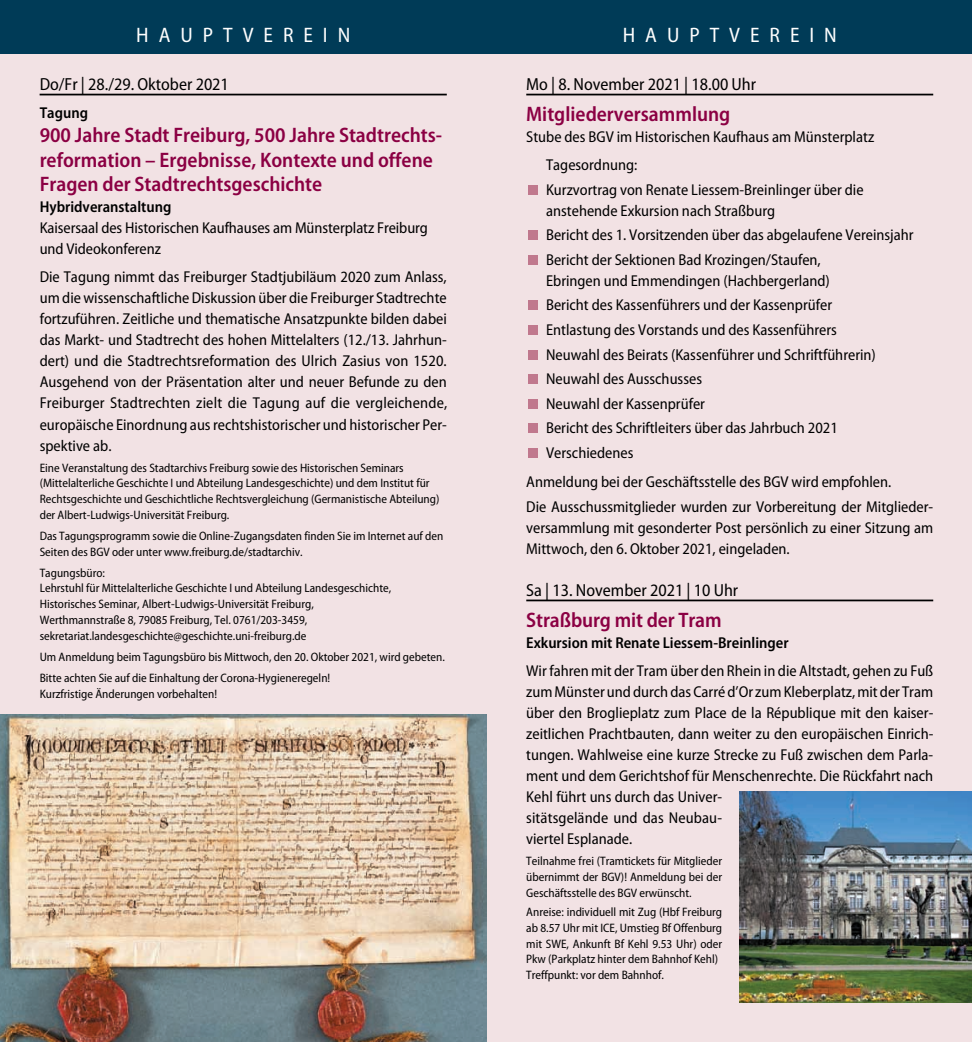
<style>
.page{position:relative;width:972px;height:1042px;background:#fff}
.page>*{position:absolute;margin:0;border:0;box-sizing:border-box;transform-origin:0 0}
.t1{font:600 semi-condensed 21px/24.5px "Myriad Pro";color:#8b0043}
.t2{font:semi-condensed 21px "Myriad Pro";letter-spacing:.475em;color:#fff}
.t3{font:semi-condensed 17.5px "Myriad Pro";color:#000}
.t4{font:semi-condensed 15.75px/21px "Myriad Pro";color:#000}
.t5{font:600 semi-condensed 15.75px "Myriad Pro";color:#000}
.t6{font:semi-condensed 12.25px/15.8px "Myriad Pro";color:#000}
</style>
<div class="page">
<div style="left:0;top:0;width:971px;height:55px;background:#003b57"></div>
<div style="left:0;top:55px;width:971px;height:986px;background:#f2e2e4"></div>
<img style="left:0;top:714px;width:486px;height:327px">
<hr style="left:526px;top:94px;width:407px;height:1px;background:#000">
<div style="left:528px;top:447px;width:10px;height:10px;background:#c0788d"></div>
<div style="left:528px;top:423px;width:10px;height:10px;background:#c0788d"></div>
<div style="left:528px;top:398px;width:10px;height:10px;background:#c0788d"></div>
<div style="left:528px;top:374px;width:10px;height:10px;background:#c0788d"></div>
<div style="left:528px;top:349px;width:10px;height:10px;background:#c0788d"></div>
<div style="left:528px;top:325px;width:10px;height:10px;background:#c0788d"></div>
<div style="left:528px;top:300px;width:10px;height:10px;background:#c0788d"></div>
<div style="left:528px;top:255px;width:10px;height:10px;background:#c0788d"></div>
<div style="left:528px;top:230px;width:10px;height:10px;background:#c0788d"></div>
<div style="left:528px;top:185px;width:10px;height:10px;background:#c0788d"></div>
<hr style="left:40px;top:94px;width:406px;height:1px;background:#000">
<hr style="left:526px;top:599px;width:407px;height:2px;background:#000">
<img style="left:739px;top:791px;width:232px;height:211px">
<h1 class="t2" style="left:136px;top:27px;width:215px">HAUPTVEREIN</h1>
<h1 class="t2" style="left:622px;top:27px;width:215px">HAUPTVEREIN</h1>
<p class="t3" style="left:526px;top:77px;width:231px">Mo | 8. November 2021 | 18.00 Uhr</p>
<h1 class="t1" style="left:526px;top:104px;width:206px">Mitgliederversammlung</h1>
<p class="t4" style="left:546px;top:124px;width:329px;line-height:28px;text-indent:-20px">Stube des BGV im Historischen Kaufhaus am Münsterplatz<br>Tagesordnung:</p>
<p class="t4" style="left:546px;top:180px;width:319px">Kurzvortrag von Renate Liessem-Breinlinger über die anstehende Exkursion nach Straßburg</p>
<p class="t4" style="left:546px;top:224px;width:369px;line-height:24.5px">Bericht des 1. Vorsitzenden über das abgelaufene Vereinsjahr<br>Bericht der Sektionen Bad Krozingen/Staufen,</p>
<p class="t4" style="left:546px;top:270px;width:331px;line-height:24.5px">Ebringen und Emmendingen (Hachbergerland)<br>Bericht des Kassenführers und der Kassenprüfer Entlastung des Vorstands und des Kassenführers Neuwahl des Beirats (Kassenführer und Schriftführerin)<br>Neuwahl des Ausschusses<br>Neuwahl der Kassenprüfer<br>Bericht des Schriftleiters über das Jahrbuch 2021<br>Verschiedenes</p>
<p class="t4" style="left:526px;top:471px;width:408px;line-height:24.5px">Anmeldung bei der Geschäftsstelle des BGV wird empfohlen.<br>Die Ausschussmitglieder wurden zur Vorbereitung der Mitglieder-</p>
<p class="t4" style="left:526px;top:518px;width:408px">versammlung mit gesonderter Post persönlich zu einer Sitzung am<br>Mittwoch, den 6. Oktober 2021, eingeladen.</p>
<p class="t3" style="left:40px;top:77px;width:191px">Do/Fr | 28./29. Oktober 2021</p>
<p class="t5" style="left:40px;top:107px;width:50px">Tagung</p>
<h1 class="t1" style="left:40px;top:125px;width:404px">900 Jahre Stadt Freiburg, 500 Jahre Stadtrechts&shy;reformation – Ergebnisse, Kontexte und offene<br>Fragen der Stadtrechtsgeschichte</h1>
<p class="t5" style="left:40px;top:201px;width:133px">Hybridveranstaltung</p>
<p class="t4" style="left:40px;top:219px;width:389px">Kaisersaal des Historischen Kaufhauses am Münsterplatz Freiburg und Videokonferenz</p>
<p class="t4" style="left:40px;top:268px;width:409px;text-align:justify">Die Tagung nimmt das Freiburger Stadtjubiläum 2020 zum Anlass, um die wissenschaftliche Diskussion über die Freiburger Stadtrechte fortzuführen. Zeitliche und thematische Ansatzpunkte bilden dabei das Markt- und Stadtrecht des hohen Mittelalters (12./13. Jahrhun&shy;dert) und die Stadtrechtsreformation des Ulrich Zasius von 1520.<br>Ausgehend von der Präsentation alter und neuer Befunde zu den Freiburger Stadtrechten zielt die Tagung auf die vergleichende, europäische Einordnung aus rechtshistorischer und historischer Per&shy;spektive ab.</p>
<p class="t6" style="left:40px;top:460px;width:401px">Eine Veranstaltung des Stadtarchivs Freiburg sowie des Historischen Seminars (Mittelalterliche Geschichte I und Abteilung Landesgeschichte) und dem Institut für Rechtsgeschichte und Geschichtliche Rechtsvergleichung (Germanistische Abteilung) der Albert-Ludwigs-Universität Freiburg.</p>
<p class="t6" style="left:40px;top:529px;width:405px">Das Tagungsprogramm sowie die Online-Zugangsdaten finden Sie im Internet auf den<br>Seiten des BGV oder unter www.freiburg.de/stadtarchiv.</p>
<p class="t6" style="left:40px;top:565px;width:353px">Tagungsbüro:<br>Lehrstuhl für Mittelalterliche Geschichte I und Abteilung Landesgeschichte, Historisches Seminar, Albert-Ludwigs-Universität Freiburg, Werthmannstraße 8, 79085 Freiburg, Tel. 0761/203-3459, sekretariat.landesgeschichte@geschichte.uni-freiburg.de</p>
<p class="t6" style="left:40px;top:647px;width:406px;line-height:21px">Um Anmeldung beim Tagungsbüro bis Mittwoch, den 20. Oktober 2021, wird gebeten.<br>Bitte achten Sie auf die Einhaltung der Corona-Hygieneregeln!</p>
<p class="t6" style="left:40px;top:686px;width:179px">Kurzfristige Änderungen vorbehalten!</p>
<p class="t3" style="left:526px;top:583px;width:213px">Sa | 13. November 2021 | 10 Uhr</p>
<h1 class="t1" style="left:526px;top:609px;width:197px">Straßburg mit der Tram</h1>
<p class="t5" style="left:526px;top:637px;width:264px">Exkursion mit Renate Liessem-Breinlinger</p>
<p class="t4" style="left:526px;top:661px;width:408px">Wir fahren mit der Tram über den Rhein in die Altstadt, gehen zu Fuß zum Münster und durch das Carré d’Or zum Kleberplatz, mit der Tram über den Broglieplatz zum Place de la République mit den kaiser&shy;zeitlichen Prachtbauten, dann weiter zu den europäischen Einrich&shy;tungen. Wahlweise eine kurze Strecke zu Fuß zwischen dem Parla&shy;ment und dem Gerichtshof für Menschenrechte. Die Rückfahrt nach Kehl führt uns durch das Univer-<br>sitätsgelände und das Neubau-<br>viertel Esplanade.</p>
<p class="t6" style="left:526px;top:854px;width:197px;text-align:justify">Teilnahme frei (Tramtickets für Mitglieder übernimmt der BGV)! Anmeldung bei der Geschäftsstelle des BGV erwünscht.</p>
<p class="t6" style="left:526px;top:905px;width:197px">Anreise: individuell mit Zug (Hbf Freiburg ab 8.57 Uhr mit ICE, Umstieg Bf Offenburg mit SWE, Ankunft Bf Kehl 9.53 Uhr) oder Pkw (Parkplatz hinter dem Bahnhof Kehl)<br>Treffpunkt: vor dem Bahnhof.</p>
</div>
